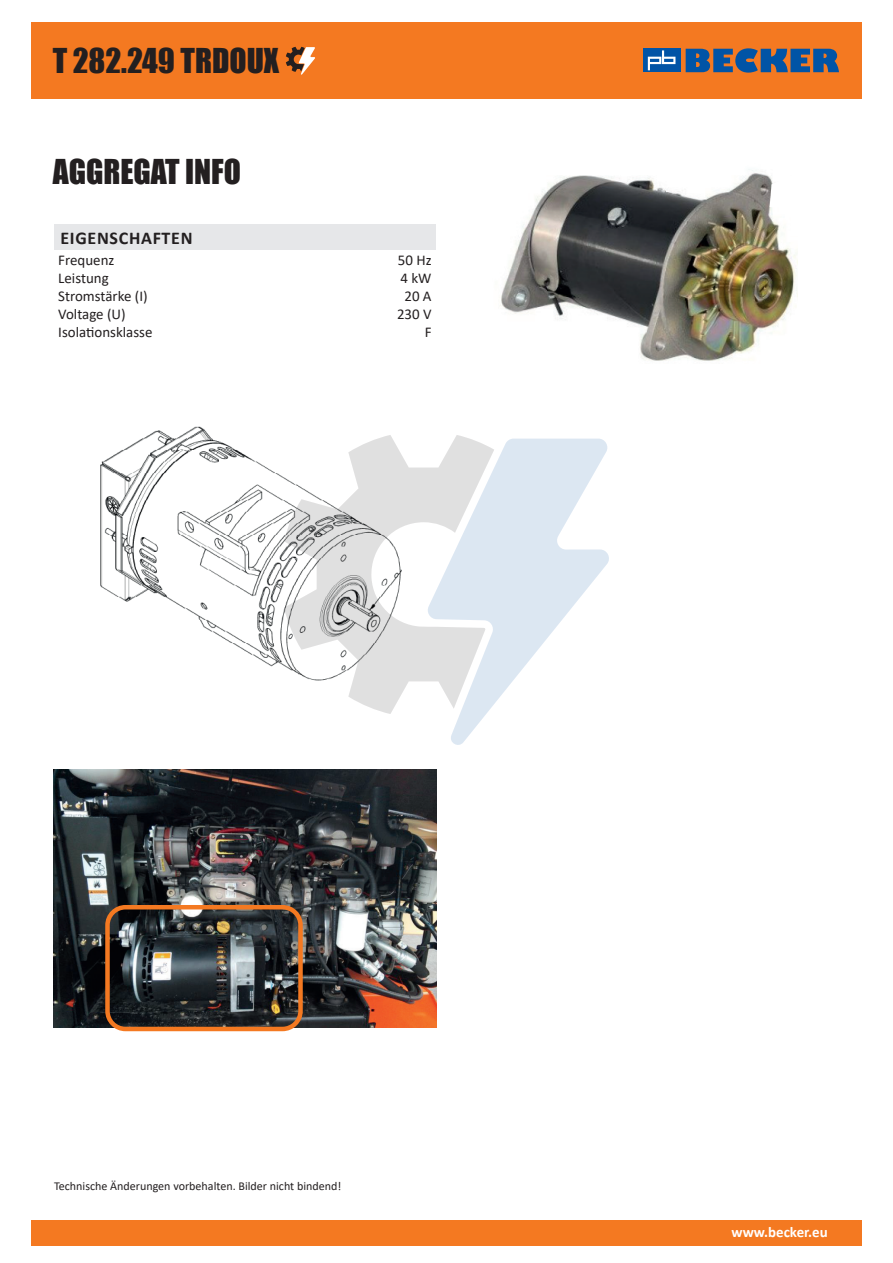
<style>
.page{position:relative;width:893px;height:1263px;background:#fff}
.page>*{position:absolute;margin:0;border:0;box-sizing:border-box;transform-origin:0 0}
.t1{font:31.5px "Impact";color:#231f20}
.t2{font:700 18px "Calibri";letter-spacing:.04em;color:#231f20}
.t3{font:15px "Calibri";color:#231f20}
.t4{font:700 15px "Calibri";color:#fff}
.t5{font:12px "Calibri";color:#231f20}
</style>
<div class="page">
<div style="left:31px;top:22px;width:831px;height:77px;background:#f47921"></div>
<div style="left:31px;top:1220px;width:831px;height:25px;background:#f47921"></div>
<svg style="left:686px;top:48px;width:153px;height:25px"></svg>
<div style="left:643px;top:49px;width:37px;height:23px;background:#0154a6"></div>
<svg style="left:648px;top:50px;width:27px;height:20px"></svg>
<img style="left:100px;top:426px;width:184px;height:241px">
<svg style="left:286px;top:47px;width:29px;height:28px"></svg>
<div style="left:54px;top:224px;width:382px;height:26px;background:#e6e7e9"></div>
<img style="left:500px;top:169px;width:298px;height:192px">
<img style="left:53px;top:770px;width:384px;height:258px">
<svg style="left:284px;top:435px;width:186px;height:279px;fill:#e0e0e0"></svg>
<svg style="left:426px;top:439px;width:183px;height:306px;fill:#e0e7f2"></svg>
<div style="left:105px;top:905px;width:198px;height:126px;border:4px solid #f47921;border-radius:18px"></div>
<h1 class="t1" style="left:53px;top:36px;width:228px">T 282.249 TRDOUX</h1>
<h1 class="t1" style="left:53px;top:148px;width:190px">AGGREGAT INFO</h1>
<p class="t2" style="left:60px;top:225px;width:134px">EIGENSCHAFTEN</p>
<p class="t3" style="left:58px;top:250px;width:58px">Frequenz</p>
<p class="t3" style="left:398px;top:250px;width:35px">50 Hz</p>
<p class="t3" style="left:58px;top:268px;width:52px">Leistung</p>
<p class="t3" style="left:401px;top:268px;width:33px">4 kW</p>
<p class="t3" style="left:58px;top:286px;width:91px">Stromstärke (I)</p>
<p class="t3" style="left:404px;top:286px;width:29px">20 A</p>
<p class="t3" style="left:58px;top:304px;width:69px">Voltage (U)</p>
<p class="t3" style="left:397px;top:304px;width:36px">230 V</p>
<p class="t3" style="left:58px;top:322px;width:96px">Isolationsklasse</p>
<p class="t3" style="left:425px;top:322px;width:8px">F</p>
<p class="t5" style="left:54px;top:1178px;width:289px">Technische Änderungen vorbehalten. Bilder nicht bindend!</p>
<p class="t4" style="left:731px;top:1221px;width:98px">www.becker.eu</p>
</div>
